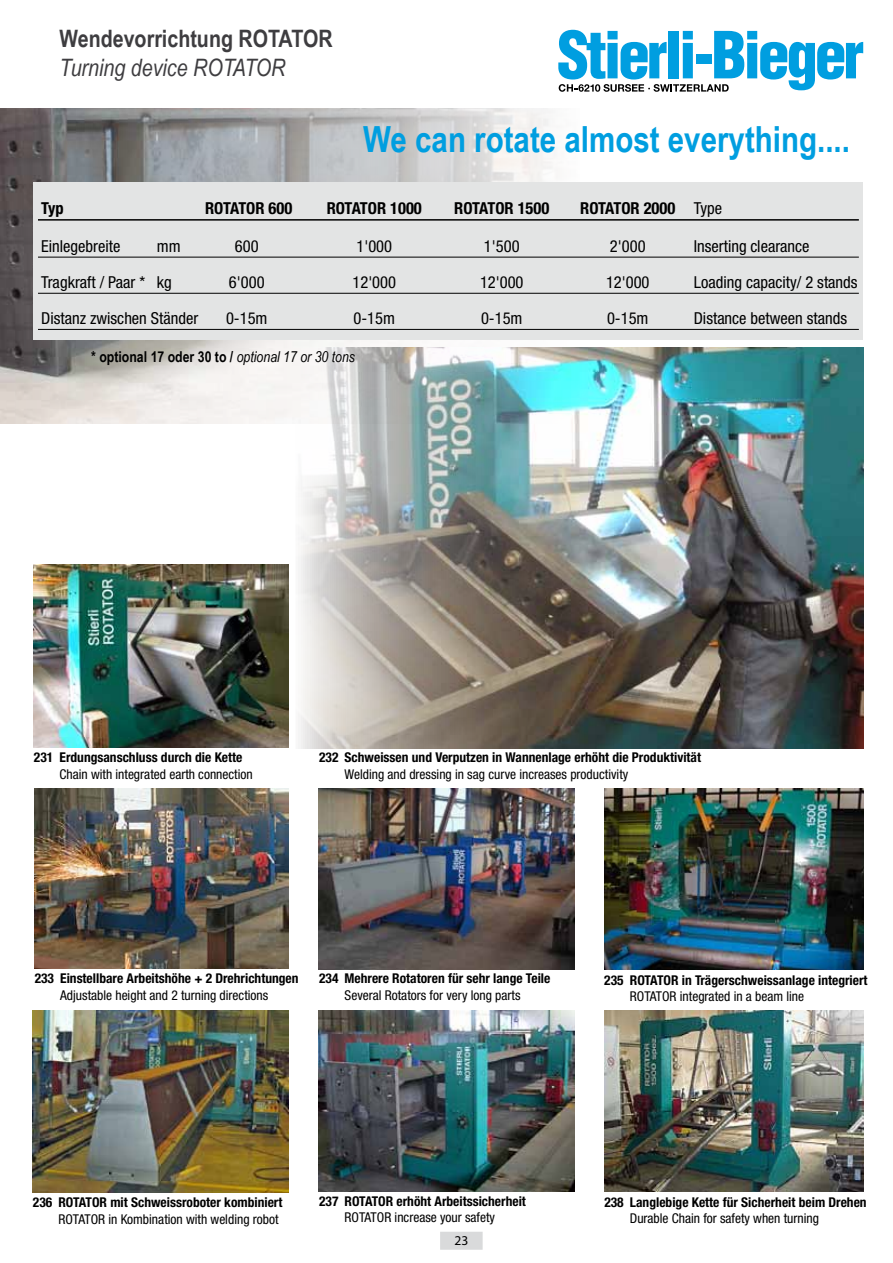
<style>
.page{position:relative;width:893px;height:1263px;background:#fff}
.page>*{position:absolute;margin:0;border:0;box-sizing:border-box;transform-origin:0 0}
.t1{font:700 36px "Arial Narrow";color:#009ee0}
.t2{font:700 24px "Arial Narrow";color:#3e3d40}
.t3{font:italic 24px "Arial Narrow";color:#3e3d40}
.t4{font:condensed 16.5px "Helvetica Neue LT Std";color:#000}
.t5{font:700 condensed 16.5px "Helvetica Neue LT Std";color:#000}
.t6{font:700 15px "Arial Narrow";color:#000}
.t7{font:700 condensed 13.5px "Helvetica Neue LT Std";color:#000}
.t8{font:condensed 13.5px "Helvetica Neue LT Std";color:#000}
.t9{font:13.5px "Myriad Pro";color:#000}
.s1{font-weight:400}
.s2{font-weight:400;font-style:italic}
</style>
<div class="page">
<div style="left:440px;top:1232px;width:43px;height:18px;background:#d9dadb"></div>
<img style="left:0;top:108px;width:580px;height:316px">
<img style="left:296px;top:348px;width:568px;height:400px">
<img style="left:319px;top:1010px;width:255px;height:181px">
<img style="left:604px;top:1010px;width:259px;height:182px">
<img style="left:319px;top:788px;width:255px;height:181px">
<img style="left:33px;top:1010px;width:255px;height:182px">
<img style="left:604px;top:788px;width:260px;height:182px">
<img style="left:35px;top:788px;width:254px;height:180px">
<img style="left:34px;top:565px;width:255px;height:182px">
<div style="left:34px;top:183px;width:829px;height:157px;background:#e3e4e4"></div>
<hr style="left:38px;top:219px;width:821px;height:2px;background:#000">
<hr style="left:38px;top:257px;width:821px;height:1px;background:#000">
<hr style="left:38px;top:293px;width:821px;height:1px;background:#000">
<hr style="left:38px;top:329px;width:821px;height:1px;background:#000">
<svg style="left:558px;top:30px;width:305px;height:62px"></svg>
<h2 class="t2" style="left:60px;top:21px;width:275px">Wendevorrichtung ROTATOR</h2>
<h2 class="t3" style="left:60px;top:51px;width:227px">Turning device ROTATOR</h2>
<h1 class="t1" style="left:363px;top:112px;width:488px">We can rotate almost everything....</h1>
<p class="t5" style="left:41px;top:199px;width:24px">Typ</p>
<p class="t5" style="left:205px;top:199px;width:89px">ROTATOR 600</p>
<p class="t5" style="left:327px;top:199px;width:97px">ROTATOR 1000</p>
<p class="t5" style="left:454px;top:199px;width:97px">ROTATOR 1500</p>
<p class="t5" style="left:580px;top:199px;width:143px">ROTATOR 2000 <span class="s1">Type</span></p>
<p class="t4" style="left:41px;top:237px;width:81px">Einlegebreite</p>
<p class="t4" style="left:157px;top:237px;width:25px">mm</p>
<p class="t4" style="left:235px;top:237px;width:25px">600</p>
<p class="t4" style="left:356px;top:237px;width:37px">1'000</p>
<p class="t4" style="left:484px;top:237px;width:37px">1'500</p>
<p class="t4" style="left:610px;top:237px;width:37px">2'000</p>
<p class="t4" style="left:694px;top:237px;width:117px">Inserting clearance</p>
<p class="t4" style="left:41px;top:273px;width:132px">Tragkraft / Paar * kg</p>
<p class="t4" style="left:229px;top:273px;width:37px">6'000</p>
<p class="t4" style="left:352px;top:273px;width:45px">12'000</p>
<p class="t4" style="left:480px;top:273px;width:45px">12'000</p>
<p class="t4" style="left:606px;top:273px;width:45px">12'000</p>
<p class="t4" style="left:694px;top:273px;width:165px">Loading capacity/ 2 stands</p>
<p class="t4" style="left:41px;top:309px;width:158px">Distanz zwischen Ständer</p>
<p class="t4" style="left:226px;top:309px;width:43px">0-15m</p>
<p class="t4" style="left:354px;top:309px;width:43px">0-15m</p>
<p class="t4" style="left:481px;top:309px;width:43px">0-15m</p>
<p class="t4" style="left:607px;top:309px;width:43px">0-15m</p>
<p class="t4" style="left:694px;top:309px;width:155px">Distance between stands</p>
<p class="t6" style="left:91px;top:345px;width:265px">* optional 17 oder 30 to / <span class="s2">optional 17 or 30 tons</span></p>
<p class="t7" style="left:34px;top:749px;width:210px">231 Erdungsanschluss durch die Kette</p>
<p class="t8" style="left:60px;top:766px;width:195px">Chain with integrated earth connection</p>
<p class="t7" style="left:319px;top:749px;width:383px">232 Schweissen und Verputzen in Wannenlage erhöht die Produktivität</p>
<p class="t8" style="left:345px;top:766px;width:285px">Welding and dressing in sag curve increases productivity</p>
<p class="t7" style="left:35px;top:970px;width:265px">233 Einstellbare Arbeitshöhe + 2 Drehrichtungen</p>
<p class="t8" style="left:60px;top:987px;width:210px">Adjustable height and 2 turning directions</p>
<p class="t7" style="left:319px;top:970px;width:233px">234 Mehrere Rotatoren für sehr lange Teile</p>
<p class="t8" style="left:345px;top:987px;width:177px">Several Rotators for very long parts</p>
<p class="t7" style="left:604px;top:971px;width:265px">235 ROTATOR in Trägerschweissanlage integriert</p>
<p class="t8" style="left:630px;top:988px;width:176px">ROTATOR integrated in a beam line</p>
<p class="t7" style="left:33px;top:1194px;width:251px">236 ROTATOR mit Schweissroboter kombiniert</p>
<p class="t8" style="left:58px;top:1211px;width:222px">ROTATOR in Kombination with welding robot</p>
<p class="t7" style="left:319px;top:1193px;width:208px">237 ROTATOR erhöht Arbeitssicherheit</p>
<p class="t8" style="left:345px;top:1210px;width:152px">ROTATOR increase your safety</p>
<p class="t9" style="left:454px;top:1232px;width:15px">23</p>
<p class="t7" style="left:604px;top:1193px;width:264px">238 Langlebige Kette für Sicherheit beim Drehen</p>
<p class="t8" style="left:630px;top:1210px;width:191px">Durable Chain for safety when turning</p>
</div>
